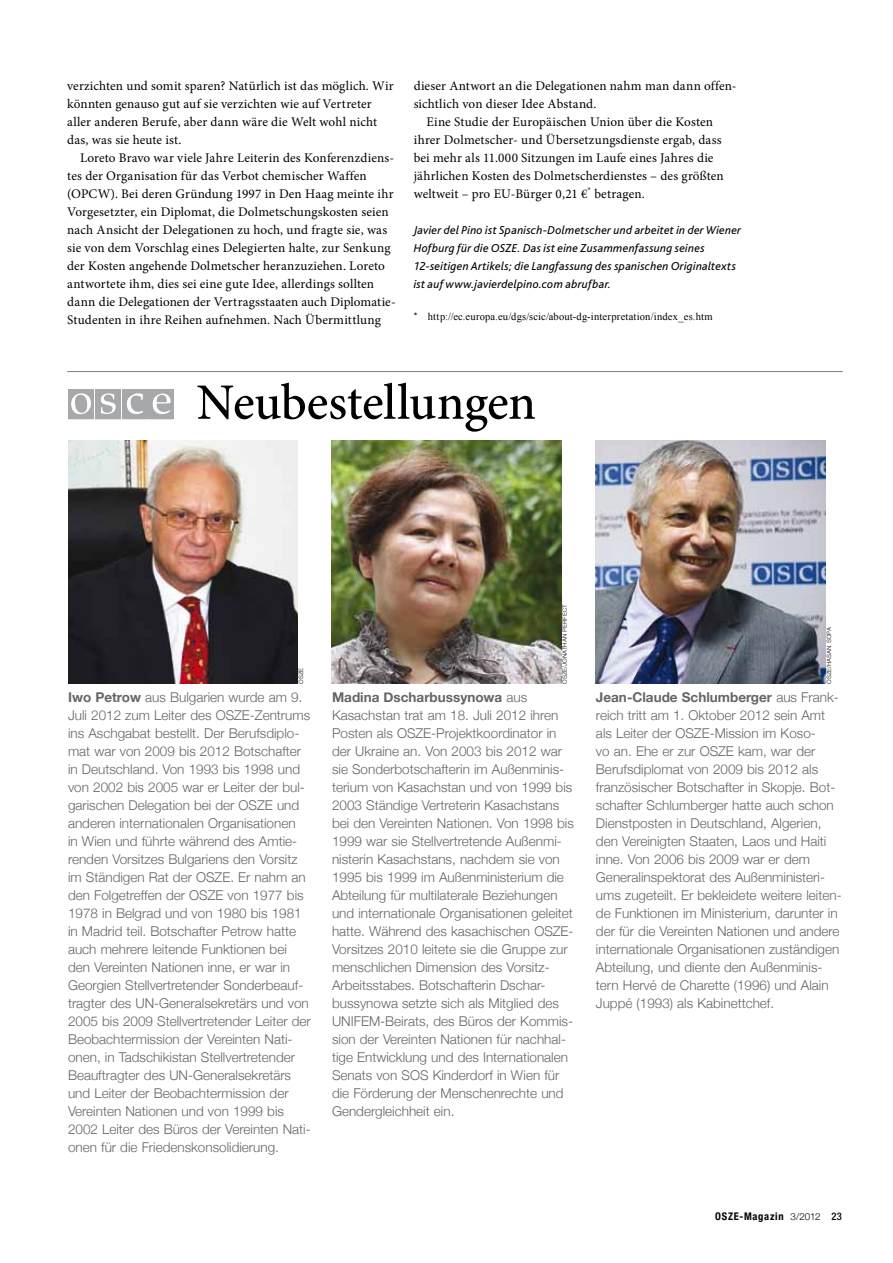
<style>
.page{position:relative;width:893px;height:1263px;background:#fff}
.page>*{position:absolute;margin:0;border:0;box-sizing:border-box;transform-origin:0 0}
.t1{font:500 51px "Minion Pro";letter-spacing:-.01em;color:#000}
.t2{font:300 13.5px/18px "Helvetica Neue";color:#646567}
.t3{font:13.2px/18px "Minion Pro";letter-spacing:.005em;color:#000}
.t4{font:italic 12px/18px "Bliss";letter-spacing:.02em;color:#000}
.t5{font:10.5px "Times New Roman";letter-spacing:.015em;color:#000}
.t6{font:700 condensed 10.5px "Helvetica Neue";letter-spacing:.07em;color:#000}
.t7{font:6px "Helvetica";color:#3e3d40}
.s1{font-family:"Helvetica Neue"}
.s2{font-weight:700}
.s3{font-weight:300;font-stretch:normal;font-size:9.75px}
.s4{font-weight:500}
</style>
<div class="page">
<div style="left:149px;top:389px;width:25px;height:29px;background:#a7a8aa"></div>
<div style="left:122px;top:389px;width:25px;height:29px;background:#a7a8aa"></div>
<div style="left:95px;top:389px;width:25px;height:29px;background:#a7a8aa"></div>
<div style="left:68px;top:389px;width:26px;height:29px;background:#a7a8aa"></div>
<svg style="left:153px;top:393px;width:18px;height:21px"></svg>
<svg style="left:127px;top:393px;width:16px;height:21px"></svg>
<svg style="left:101px;top:393px;width:15px;height:21px"></svg>
<svg style="left:71px;top:393px;width:20px;height:21px"></svg>
<hr style="left:67px;top:371px;width:776px;height:1px;background:#7b7c7e">
<img style="left:68px;top:440px;width:229px;height:244px">
<img style="left:332px;top:440px;width:229px;height:244px">
<img style="left:596px;top:440px;width:229px;height:244px">
<p class="t3" style="left:67px;top:77px;width:328px">verzichten und somit sparen? Natürlich ist das möglich. Wir könnten genauso gut auf sie verzichten wie auf Vertreter aller anderen Berufe, aber dann wäre die Welt wohl nicht das, was sie heute ist.</p>
<p class="t3" style="left:67px;top:149px;width:330px;text-indent:13px">Loreto Bravo war viele Jahre Leiterin des Konferenzdiens&shy;tes der Organisation für das Verbot chemischer Waffen (OPCW). Bei deren Gründung 1997 in Den Haag meinte ihr Vorgesetzter, ein Diplomat, die Dolmetschungskosten seien nach Ansicht der Delegationen zu hoch, und fragte sie, was sie von dem Vorschlag eines Delegierten halte, zur Senkung der Kosten angehende Dolmetscher heranzuziehen. Loreto antwortete ihm, dies sei eine gute Idee, allerdings sollten dann die Delegationen der Vertragsstaaten auch Diplomatie-Studenten in ihre Reihen aufnehmen. Nach Übermittlung</p>
<p class="t3" style="left:414px;top:77px;width:324px">dieser Antwort an die Delegationen nahm man dann offen-</p>
<p class="t3" style="left:414px;top:95px;width:184px">sichtlich von dieser Idee Abstand.</p>
<p class="t3" style="left:426px;top:113px;width:288px">Eine Studie der Europäischen Union über die Kosten</p>
<p class="t3" style="left:414px;top:131px;width:309px">ihrer Dolmetscher- und Übersetzungsdienste ergab, dass</p>
<p class="t3" style="left:414px;top:149px;width:301px">bei mehr als 11.000 Sitzungen im Laufe eines Jahres die</p>
<p class="t3" style="left:414px;top:167px;width:311px">jährlichen Kosten des Dolmetscherdienstes – des größten</p>
<p class="t3" style="left:414px;top:185px;width:233px">weltweit – pro EU-Bürger 0,21 €<sup>*</sup> betragen.</p>
<p class="t4" style="left:414px;top:221px;width:329px">Javier del Pino ist Spanisch-Dolmetscher und arbeitet in der Wiener Hofburg für die OSZE. Das ist eine Zusammenfassung seines 12-seitigen Artikels; die Langfassung des spanischen Originaltexts ist auf www.javierdelpino.com abrufbar.</p>
<p class="t5" style="left:414px;top:309px;width:300px"><span class="s1">*</span> http://ec.europa.eu/dgs/scic/about-dg-interpretation/index_es.htm</p>
<h1 class="t1" style="left:196px;top:368px;width:341px">Neubestellungen</h1>
<p class="t7" style="left:296px;top:684px;width:18px;rotate:-90deg">OSZE</p>
<p class="t7" style="left:560px;top:684px;width:81px;rotate:-90deg">OSZE/jonathan perfect</p>
<p class="t7" style="left:824px;top:684px;width:58px;rotate:-90deg">OSZE/Hasan Sopa</p>
<p class="t2" style="left:68px;top:688px;width:244px"><span class="s2">Iwo Petrow</span> aus Bulgarien wurde am 9.<br>Juli 2012 zum Leiter des OSZE-Zentrums ins Aschgabat bestellt. Der Berufsdiplo&shy;mat war von 2009 bis 2012 Botschafter in Deutschland. Von 1993 bis 1998 und von 2002 bis 2005 war er Leiter der bul&shy;garischen Delegation bei der OSZE und anderen internationalen Organisationen<br>in Wien und führte während des Amtie&shy;renden Vorsitzes Bulgariens den Vorsitz im Ständigen Rat der OSZE. Er nahm an den Folgetreffen der OSZE von 1977 bis 1978 in Belgrad und von 1980 bis 1981 in Madrid teil. Botschafter Petrow hatte auch mehrere leitende Funktionen bei den Vereinten Nationen inne, er war in Georgien Stellvertretender Sonderbeauf&shy;tragter des UN-Generalsekretärs und von 2005 bis 2009 Stellvertretender Leiter der Beobachtermission der Vereinten Nati&shy;onen, in Tadschikistan Stellvertretender Beauftragter des UN-Generalsekretärs und Leiter der Beobachtermission der Vereinten Nationen und von 1999 bis 2002 Leiter des Büros der Vereinten Nati&shy;onen für die Friedenskonsolidierung.</p>
<p class="t2" style="left:332px;top:688px;width:243px"><span class="s2">Madina Dscharbussynowa</span> aus Kasachstan trat am 18. Juli 2012 ihren Posten als OSZE‑Projektkoordinator in der Ukraine an. Von 2003 bis 2012 war sie Sonderbotschafterin im Außenminis&shy;terium von Kasachstan und von 1999 bis 2003 Ständige Vertreterin Kasachstans bei den Vereinten Nationen. Von 1998 bis 1999 war sie Stellvertretende Außenmi&shy;nisterin Kasachstans, nachdem sie von 1995 bis 1999 im Außenministerium die Abteilung für multilaterale Beziehungen und internationale Organisationen geleitet hatte. Während des kasachischen OSZE-Vorsitzes 2010 leitete sie die Gruppe zur menschlichen Dimension des Vorsitz-Arbeitsstabes. Botschafterin Dschar&shy;bussynowa setzte sich als Mitglied des UNIFEM-Beirats, des Büros der Kommis&shy;sion der Vereinten Nationen für nachhal&shy;tige Entwicklung und des Internationalen Senats von SOS Kinderdorf in Wien für die Förderung der Menschenrechte und Gendergleichheit ein.</p>
<p class="t2" style="left:596px;top:688px;width:247px"><span class="s2">Jean-Claude Schlumberger</span> aus Frank&shy;reich tritt am 1. Oktober 2012 sein Amt als Leiter der OSZE-Mission im Koso-<br>vo an. Ehe er zur OSZE kam, war der Berufsdiplomat von 2009 bis 2012 als französischer Botschafter in Skopje. Bot&shy;schafter Schlumberger hatte auch schon Dienstposten in Deutschland, Algerien, den Vereinigten Staaten, Laos und Haiti inne. Von 2006 bis 2009 war er dem Generalinspektorat des Außenministeri&shy;ums zugeteilt. Er bekleidete weitere leiten&shy;de Funktionen im Ministerium, darunter in der für die Vereinten Nationen und andere internationale Organisationen zuständigen Abteilung, und diente den Außenminis&shy;tern Hervé de Charette (1996) und Alain Juppé (1993) als Kabinettchef.</p>
<p class="t6" style="left:715px;top:1210px;width:128px">OSZE-Magazin <span class="s3">3/2012</span> <span class="s4">23</span></p>
</div>
